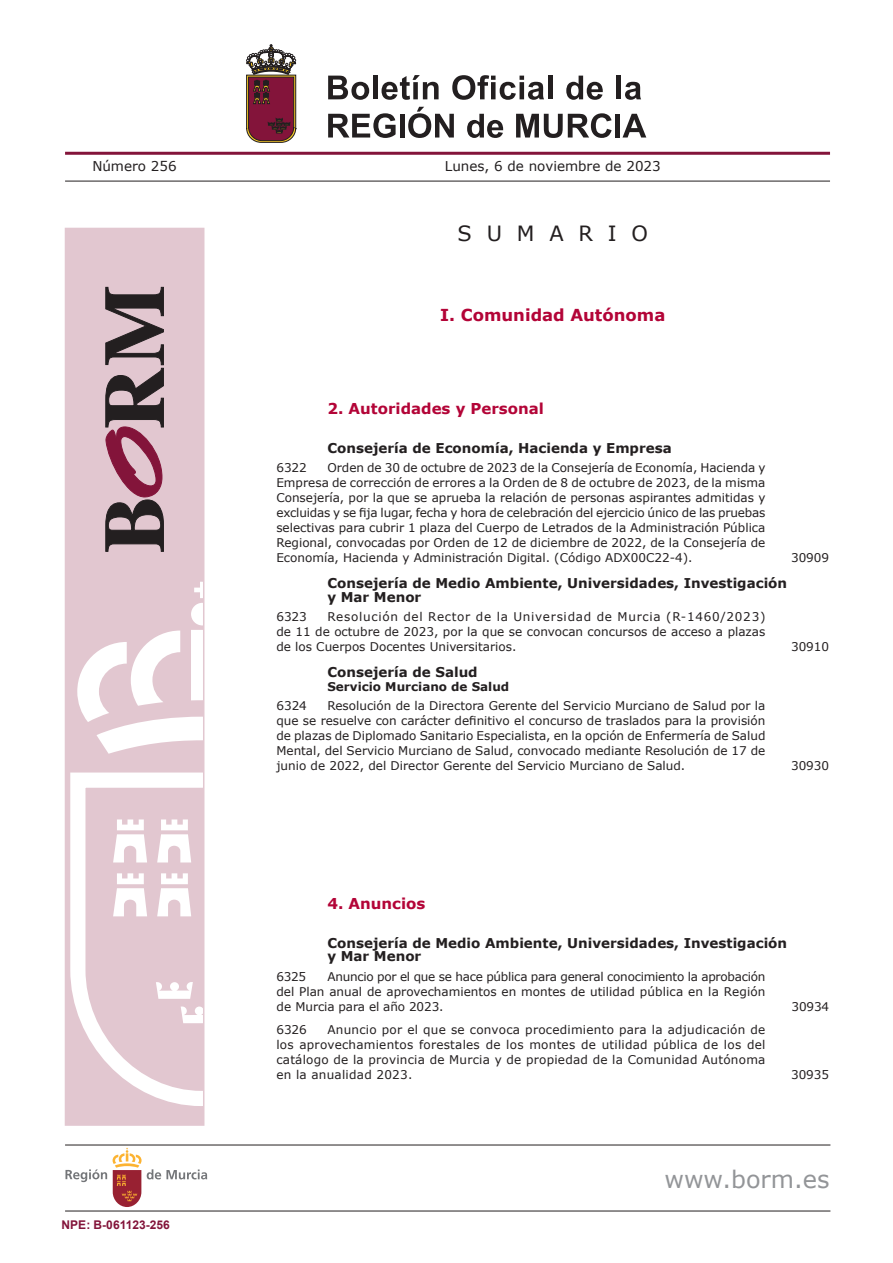
<style>
.page{position:relative;width:893px;height:1263px;background:#fff}
.page>*{position:absolute;margin:0;border:0;box-sizing:border-box;transform-origin:0 0}
.t1{font:24px "Verdana";color:#939598}
.t2{font:21px "Verdana";color:#231f20}
.t3{font:700 16.5px "Verdana";color:#b30437}
.t4{font:700 15px "Verdana";color:#b30437}
.t5{font:700 13.5px/13.5px "Verdana";color:#231f20}
.t6{font:13.5px "Verdana";color:#231f20}
.t7{font:12px/15px "Verdana";color:#231f20;text-align:justify}
.t8{font:700 12px "Verdana";color:#231f20}
.t9{font:700 12px "Arial";color:#83143a}
</style>
<div class="page">
<hr style="left:65px;top:152px;width:765px;height:3px;background:#83143a">
<svg style="left:328px;top:113px;width:68px;height:25px"></svg>
<div style="left:400px;top:114px;width:5px;height:24px;background:#231f20"></div>
<svg style="left:408px;top:107px;width:46px;height:31px"></svg>
<svg style="left:467px;top:114px;width:36px;height:24px"></svg>
<svg style="left:516px;top:113px;width:96px;height:25px"></svg>
<hr style="left:616px;top:114px;width:4px;height:24px;background:#231f20">
<svg style="left:622px;top:114px;width:24px;height:24px"></svg>
<svg style="left:328px;top:76px;width:41px;height:24px"></svg>
<div style="left:373px;top:76px;width:5px;height:23px;background:#231f20"></div>
<svg style="left:382px;top:75px;width:57px;height:25px"></svg>
<svg style="left:452px;top:75px;width:92px;height:25px"></svg>
<div style="left:548px;top:76px;width:5px;height:23px;background:#231f20"></div>
<svg style="left:566px;top:76px;width:37px;height:24px"></svg>
<hr style="left:617px;top:76px;width:4px;height:23px;background:#231f20">
<svg style="left:625px;top:82px;width:16px;height:18px"></svg>
<hr style="left:65px;top:181px;width:765px;height:1px;background:#231f20">
<div style="left:65px;top:228px;width:139px;height:897px;background:#e2c7d0"></div>
<svg style="left:70px;top:772px;width:131px;height:334px"></svg>
<svg style="left:156px;top:958px;width:45px;height:90px"></svg>
<svg style="left:113px;top:819px;width:78px;height:97px"></svg>
<svg style="left:77px;top:582px;width:124px;height:172px"></svg>
<svg style="left:105px;top:287px;width:59px;height:265px"></svg>
<svg style="left:246px;top:45px;width:50px;height:98px;background:#824b53"></svg>
<hr style="left:65px;top:1144px;width:765px;height:1px;background:#231f20">
<svg style="left:113px;top:1148px;width:94px;height:59px"></svg>
<svg style="left:65px;top:1169px;width:42px;height:13px"></svg>
<hr style="left:65px;top:1210px;width:765px;height:1px;background:#231f20">
<p class="t6" style="left:92px;top:157px;width:86px">Número 256</p>
<p class="t6" style="left:445px;top:157px;width:217px">Lunes, 6 de noviembre de 2023</p>
<h2 class="t2" style="left:458px;top:219px;width:192px">S U M A R I O</h2>
<h3 class="t3" style="left:440px;top:303px;width:227px">I. Comunidad Autónoma</h3>
<p class="t4" style="left:327px;top:398px;width:218px">2. Autoridades y Personal</p>
<p class="t5" style="left:327px;top:441px;width:346px">Consejería de Economía, Hacienda y Empresa</p>
<p class="t7" style="left:276px;top:460px;width:491px;text-indent:51px">Orden de 30 de octubre de 2023 de la Consejería de Economía, Hacienda y Empresa de corrección de errores a la Orden de 8 de octubre de 2023, de la misma Consejería, por la que se aprueba la relación de personas aspirantes admitidas y excluidas y se fija lugar, fecha y hora de celebración del ejercicio único de las pruebas selectivas para cubrir 1 plaza del Cuerpo de Letrados de la Administración Pública Regional, convocadas por Orden de 12 de diciembre de 2022, de la Consejería de Economía, Hacienda y Administración Digital. (Código ADX00C22-4).</p>
<p class="t7" style="left:276px;top:460px;width:32px">6322</p>
<p class="t7" style="left:791px;top:550px;width:40px">30909</p>
<p class="t5" style="left:327px;top:576px;width:461px">Consejería de Medio Ambiente, Universidades, Investigación y Mar Menor</p>
<p class="t7" style="left:276px;top:609px;width:491px;text-indent:51px">Resolución del Rector de la Universidad de Murcia (R-1460/2023) de 11 de octubre de 2023, por la que se convocan concursos de acceso a plazas de los Cuerpos Docentes Universitarios.</p>
<p class="t7" style="left:276px;top:609px;width:32px">6323</p>
<p class="t5" style="left:327px;top:665px;width:152px">Consejería de Salud</p>
<p class="t8" style="left:327px;top:678px;width:183px">Servicio Murciano de Salud</p>
<p class="t7" style="left:276px;top:698px;width:491px;text-indent:51px">Resolución de la Directora Gerente del Servicio Murciano de Salud por la que se resuelve con carácter definitivo el concurso de traslados para la provisión de plazas de Diplomado Sanitario Especialista, en la opción de Enfermería de Salud Mental, del Servicio Murciano de Salud, convocado mediante Resolución de 17 de junio de 2022, del Director Gerente del Servicio Murciano de Salud.</p>
<p class="t7" style="left:276px;top:698px;width:32px">6324</p>
<p class="t7" style="left:791px;top:639px;width:40px">30910</p>
<p class="t7" style="left:791px;top:758px;width:40px">30930</p>
<p class="t4" style="left:327px;top:893px;width:100px">4. Anuncios</p>
<p class="t5" style="left:327px;top:936px;width:461px">Consejería de Medio Ambiente, Universidades, Investigación y Mar Menor</p>
<p class="t7" style="left:276px;top:969px;width:491px;text-indent:51px">Anuncio por el que se hace pública para general conocimiento la aprobación del Plan anual de aprovechamientos en montes de utilidad pública en la Región de Murcia para el año 2023.</p>
<p class="t7" style="left:276px;top:969px;width:31px">6325</p>
<p class="t7" style="left:276px;top:1022px;width:491px;text-indent:51px">Anuncio por el que se convoca procedimiento para la adjudicación de los aprovechamientos forestales de los montes de utilidad pública de los del catálogo de la provincia de Murcia y de propiedad de la Comunidad Autónoma en la anualidad 2023.</p>
<p class="t7" style="left:276px;top:1022px;width:32px">6326</p>
<p class="t7" style="left:791px;top:999px;width:39px">30934</p>
<p class="t7" style="left:791px;top:1067px;width:40px">30935</p>
<p class="t9" style="left:62px;top:1216px;width:110px">NPE: B-061123-256</p>
<h1 class="t1" style="left:664px;top:1164px;width:167px">www.borm.es</h1>
</div>
